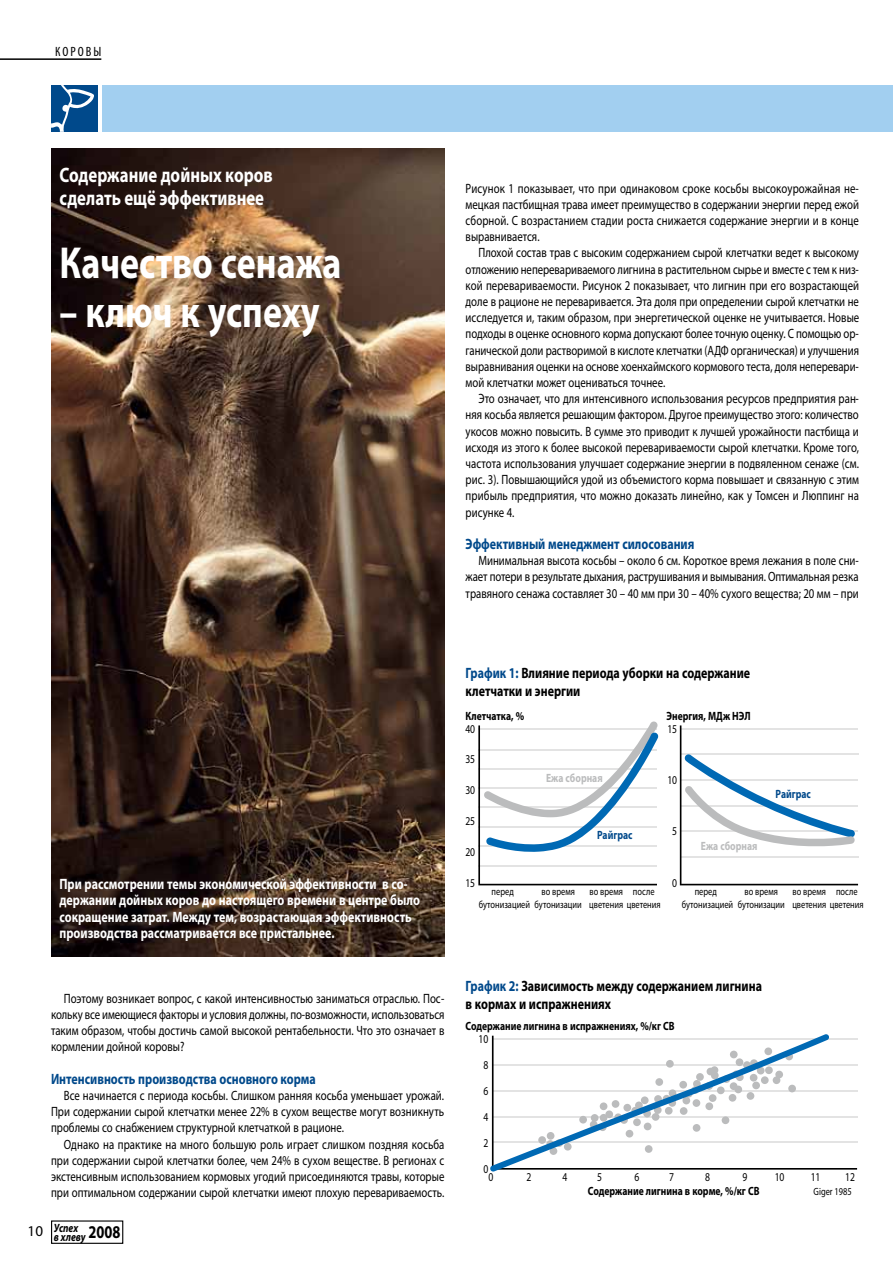
<style>
.page{position:relative;width:893px;height:1263px;background:#fff}
.page>*{position:absolute;margin:0;border:0;box-sizing:border-box;transform-origin:0 0}
.t1{font:700 45px "Myriad Pro";color:#fff;scale:.8 1}
.t2{font:700 21px/23.1px "Myriad Pro";color:#fff;scale:.8 1}
.t3{font:700 15px/16.2px "Myriad Pro";color:#fff;scale:.8 1}
.t4{font:700 15px/18px "Myriad Pro";color:#000;scale:.8 1}
.t5{font:700 15px "Myriad Pro";color:#00498b;scale:.8 1}
.t6{font:13.5px/16.2px "Myriad Pro";color:#000;text-align:justify;scale:.8 1}
.t7{font:condensed 13.5px "Myriad Pro";letter-spacing:.15em;color:#000}
.t8{font:700 12px "Myriad Pro";color:#000;scale:.8 1}
.t9{font:12px/26px "Myriad Pro";letter-spacing:-.015em;color:#000;text-align:center;scale:.8 1}
.t10{font:700 12px "Myriad Pro";color:#bbbcbd;scale:.8 1}
.t11{font:italic 700 12px/9px "Myriad Pro";color:#000;scale:.8 1}
.t12{font:700 12px "Myriad Pro";color:#00498b;scale:.8 1}
.t13{font:10.5px/12.6px "Myriad Pro";color:#000;scale:.8 1}
.s1{font-weight:400;font-style:normal;font-size:15px}
.s2{color:#00498b}
</style>
<div class="page">
<img style="left:51px;top:149px;width:393px;height:808px">
<div style="left:51px;top:1220px;width:72px;height:24px;border:1px solid #000"></div>
<div style="left:102px;top:85px;width:791px;height:47px;background:#a2cff0"></div>
<div style="left:51px;top:85px;width:47px;height:47px;background:#00498b"></div>
<svg style="left:51px;top:85px;width:43px;height:47px"></svg>
<hr style="left:0;top:58px;width:101px;height:2px;background:#000">
<svg style="left:478px;top:721px;width:181px;height:164px"></svg>
<svg style="left:680px;top:725px;width:178px;height:160px"></svg>
<hr style="left:493px;top:1064px;width:365px;height:1px;background:#e3e3e3">
<hr style="left:493px;top:1038px;width:365px;height:2px;background:#e3e3e3">
<hr style="left:493px;top:1090px;width:365px;height:1px;background:#e3e3e3">
<hr style="left:493px;top:1116px;width:365px;height:1px;background:#e3e3e3">
<hr style="left:493px;top:1142px;width:365px;height:1px;background:#e3e3e3">
<svg style="left:490px;top:1034px;width:339px;height:138px"></svg>
<p class="t7" style="left:55px;top:44px;width:48px">КОРОВЫ</p>
<h2 class="t2" style="left:60px;top:164px;width:268px">Содержание дойных коров сделать ещё эффективнее</h2>
<h1 class="t1" style="left:60px;top:237px;width:354px">Качество сенажа</h1>
<h1 class="t1" style="left:60px;top:287px;width:327px">– ключ к успеху</h1>
<p class="t6" style="left:466px;top:180px;width:493px">Рисунок 1 показывает, что при одинаковом сроке косьбы высокоурожайная не&shy;мецкая пастбищная трава имеет преимущество в содержании энергии перед ежой сборной. С возрастанием стадии роста снижается содержание энергии и в конце выравнивается.</p>
<p class="t6" style="left:466px;top:245px;width:494px;text-indent:13px">Плохой состав трав с высоким содержанием сырой клетчатки ведет к высокому отложению неперевариваемого лигнина в растительном сырье и вместе с тем к низ&shy;кой перевариваемости. Рисунок 2 показывает, что лигнин при его возрастающей доле в рационе не переваривается. Эта доля при определении сырой клетчатки не исследуется и, таким образом, при энергетической оценке не учитывается. Новые подходы в оценке основного корма допускают более точную оценку. С помощью ор&shy;ганической доли растворимой в кислоте клетчатки (АДФ органическая) и улучшения выравнивания оценки на основе хоенхаймского кормового теста, доля неперевари&shy;мой клетчатки может оцениваться точнее.</p>
<p class="t6" style="left:466px;top:391px;width:493px;text-indent:13px">Это означает, что для интенсивного использования ресурсов предприятия ран&shy;няя косьба является решающим фактором. Другое преимущество этого: количество укосов можно повысить. В сумме это приводит к лучшей урожайности пастбища и исходя из этого к более высокой перевариваемости сырой клетчатки. Кроме того, частота использования улучшает содержание энергии в подвяленном сенаже (см. рис. 3). Повышающийся удой из объемистого корма повышает и связанную с этим прибыль предприятия, что можно доказать линейно, как у Томсен и Люппинг на рисунке 4.</p>
<p class="t5" style="left:466px;top:536px;width:287px">Эффективный менеджмент силосования</p>
<p class="t6" style="left:466px;top:553px;width:493px;text-indent:13px">Минимальная высота косьбы – около 6 см. Короткое время лежания в поле сни&shy;жает потери в результате дыхания, раструшивания и вымывания. Оптимальная резка травяного сенажа составляет 30 – 40 мм при 30 – 40% сухого вещества; 20 мм – при</p>
<p class="t3" style="left:60px;top:876px;width:452px">При рассмотрении темы экономической эффективности в со&shy;держании дойных коров до настоящего времени в центре было сокращение затрат. Между тем, возрастающая эффективность производства рассматривается все пристальнее.</p>
<p class="t6" style="left:51px;top:990px;width:493px;text-indent:13px">Поэтому возникает вопрос, с какой интенсивностью заниматься отраслью. Пос&shy;кольку все имеющиеся факторы и условия должны, по-возможности, использоваться таким образом, чтобы достичь самой высокой рентабельности. Что это означает в кормлении дойной коровы?</p>
<p class="t5" style="left:51px;top:1070px;width:333px">Интенсивность производства основного корма</p>
<p class="t6" style="left:51px;top:1087px;width:493px;text-indent:13px">Все начинается с периода косьбы. Слишком ранняя косьба уменьшает урожай.<br>При содержании сырой клетчатки менее 22% в сухом веществе могут возникнуть проблемы со снабжением структурной клетчаткой в рационе.</p>
<p class="t6" style="left:51px;top:1136px;width:493px;text-indent:13px">Однако на практике на много большую роль играет слишком поздняя косьба при содержании сырой клетчатки более, чем 24% в сухом веществе. В регионах с экстенсивным использованием кормовых угодий присоединяются травы, которые при оптимальном содержании сырой клетчатки имеют плохую перевариваемость.</p>
<p class="t11" style="left:54px;top:1223px;width:85px;text-indent:-26px"><span class="s1">10</span> Успех<br>в хлеву <sup>2008</sup></p>
<p class="t4" style="left:466px;top:664px;width:357px"><span class="s2">График 1:</span> Влияние периода уборки на содержание клетчатки и энергии</p>
<p class="t8" style="left:466px;top:709px;width:75px">Клетчатка, %</p>
<p class="t8" style="left:666px;top:709px;width:106px">Энергия, МДж НЭЛ</p>
<p class="t9" style="left:466px;top:716px;width:13px">40</p>
<p class="t9" style="left:466px;top:747px;width:13px">35</p>
<p class="t9" style="left:466px;top:777px;width:13px">30</p>
<p class="t9" style="left:466px;top:808px;width:13px">25</p>
<p class="t9" style="left:466px;top:839px;width:13px">20</p>
<p class="t9" style="left:466px;top:870px;width:13px">15</p>
<p class="t9" style="left:667px;top:716px;width:14px">15</p>
<p class="t10" style="left:546px;top:771px;width:72px">Ежа сборная</p>
<p class="t9" style="left:667px;top:767px;width:14px">10</p>
<p class="t9" style="left:672px;top:818px;width:8px">5</p>
<p class="t12" style="left:597px;top:828px;width:46px">Райграс</p>
<p class="t10" style="left:701px;top:839px;width:72px">Ежа сборная</p>
<p class="t9" style="left:672px;top:870px;width:8px">0</p>
<p class="t12" style="left:776px;top:787px;width:46px">Райграс</p>
<p class="t13" style="left:479px;top:886px;width:229px;text-indent:111px">во время после бутонизацией бутонизации цветения цветения</p>
<p class="t13" style="left:695px;top:886px;width:29px">перед</p>
<p class="t13" style="left:744px;top:886px;width:43px">во время</p>
<p class="t13" style="left:492px;top:886px;width:29px">перед</p>
<p class="t13" style="left:541px;top:886px;width:43px">во время</p>
<p class="t13" style="left:682px;top:886px;width:229px;text-indent:111px">во время после бутонизацией бутонизации цветения цветения</p>
<p class="t4" style="left:466px;top:977px;width:372px"><span class="s2">График 2:</span> Зависимость между содержанием лигнина в кормах и испражнениях</p>
<p class="t8" style="left:466px;top:1019px;width:263px">Содержание лигнина в испражнениях, %/кг СВ</p>
<p class="t9" style="left:478px;top:1026px;width:14px">10<br>8<br>6<br>4<br>2<br>0</p>
<p class="t9" style="left:489px;top:1164px;width:8px">0</p>
<p class="t9" style="left:527px;top:1164px;width:8px">2</p>
<p class="t9" style="left:563px;top:1164px;width:8px">4</p>
<p class="t9" style="left:597px;top:1164px;width:8px">5</p>
<p class="t9" style="left:635px;top:1164px;width:8px">6</p>
<p class="t9" style="left:669px;top:1164px;width:8px">7</p>
<p class="t9" style="left:705px;top:1164px;width:8px">8</p>
<p class="t9" style="left:743px;top:1164px;width:8px">9</p>
<p class="t9" style="left:775px;top:1164px;width:14px">10</p>
<p class="t9" style="left:811px;top:1164px;width:14px">11</p>
<p class="t9" style="left:845px;top:1164px;width:14px">12</p>
<p class="t8" style="left:588px;top:1184px;width:216px">Содержание лигнина в корме, %/кг СВ</p>
<p class="t13" style="left:814px;top:1186px;width:49px">Giger 1985</p>
</div>
